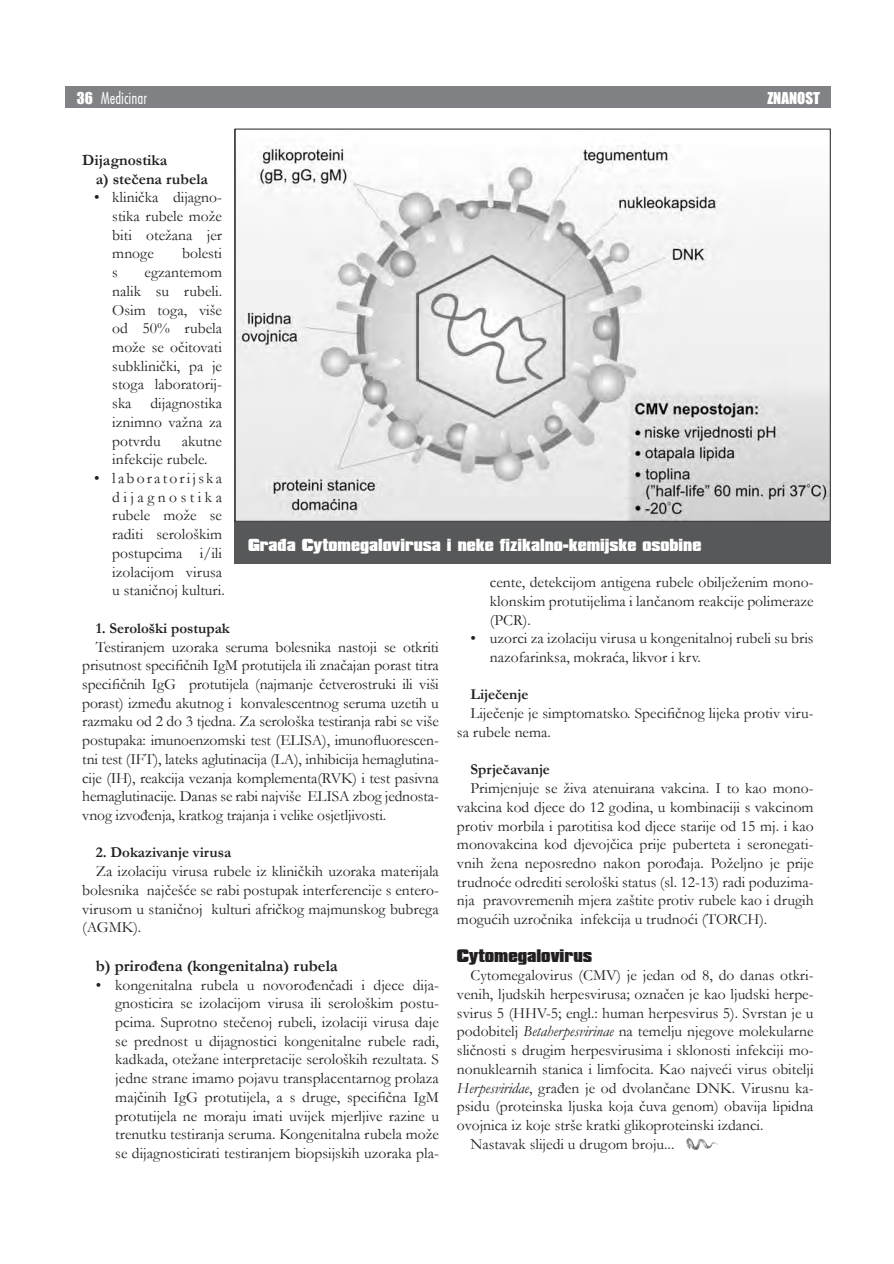
<style>
.page{position:relative;width:894px;height:1264px;background:#fff}
.page>*{position:absolute;margin:0;border:0;box-sizing:border-box;transform-origin:0 0}
.t1{font:18px "Futura TEE Ligh Cond";color:#fff}
.uvlake-tekst{font:700 16.5px "Garamond";color:#231f20}
.uvlake-tekst-2{font:15.6px/18.8px "Garamond";color:#231f20;text-align:justify}
.uvlake-tekst-3{font:700 15.6px "Garamond";color:#231f20}
.podnaslovi-final{font:900 15.6px "Compacta";color:#231f20}
.uvlake-tekst-4{font:700 15px "Garamond";color:#231f20}
.t2{font:900 15px "Compacta";color:#fff}
.t3{font:15px "Impact";color:#fff}
.s1{font-family:"Impact";font-size:15px}
.s2{font-style:italic}
</style>
<div class="page">
<div style="left:235px;top:129px;width:596px;height:434px;background:#57585a"></div>
<img style="left:237px;top:131px;width:592px;height:389px">
<div style="left:65px;top:87px;width:766px;height:21px;background:#808285"></div>
<svg style="left:687px;top:1138px;width:6px;height:5px"></svg>
<p class="t1" style="left:77px;top:88px;width:72px"><span class="s1">36</span> Medicinar</p>
<p class="t3" style="left:767px;top:86px;width:54px">ZNANOST</p>
<p class="uvlake-tekst-3" style="left:82px;top:149px;width:87px">Dijagnostika</p>
<p class="uvlake-tekst-3" style="left:96px;top:168px;width:114px">a) stečena rubela</p>
<p class="uvlake-tekst-2" style="left:112px;top:188px;width:111px;text-indent:-18px">• klinička dijagno&shy;stika rubele može biti otežana jer mnoge</p>
<p class="uvlake-tekst-2" style="left:182px;top:244px;width:41px">bolesti</p>
<p class="uvlake-tekst-2" style="left:112px;top:262px;width:111px;text-indent:32px">egzantemom nalik su rubeli.<br>Osim toga, više od 50% rubela može se očitovati subklinički, pa je stoga laboratorij&shy;ska dijagnostika iznimno važna za potvrdu</p>
<p class="uvlake-tekst-2" style="left:112px;top:262px;width:7px">s</p>
<p class="uvlake-tekst-2" style="left:112px;top:431px;width:111px;text-indent:69px">akutne infekcije rubele.</p>
<p class="uvlake-tekst-2" style="left:112px;top:468px;width:114px;text-align:left;text-indent:-18px">• laboratorijska dijagnostika rubele može se raditi serološkim postupcima i/ili izolacijom virusa u staničnoj kulturi.</p>
<p class="uvlake-tekst-4" style="left:96px;top:618px;width:136px">1. Serološki postupak</p>
<p class="uvlake-tekst-2" style="left:82px;top:637px;width:358px;text-indent:13px">Testiranjem uzoraka seruma bolesnika nastoji se otkriti prisutnost specifičnih IgM protutijela ili značajan porast titra specifičnih IgG protutijela (najmanje četverostruki ili viši porast) između akutnog i konvalescentnog seruma uzetih u razmaku od 2 do 3 tjedna. Za serološka testiranja rabi se više postupaka: imunoenzomski test (ELISA), imunofluorescen&shy;tni test (IFT), lateks aglutinacija (LA), inhibicija hemaglutina&shy;cije (IH), reakcija vezanja komplementa(RVK) i test pasivna hemaglutinacije. Danas se rabi najviše ELISA zbog jednosta&shy;vnog izvođenja, kratkog trajanja i velike osjetljivosti.</p>
<p class="uvlake-tekst-4" style="left:96px;top:843px;width:137px">2. Dokazivanje virusa</p>
<p class="uvlake-tekst-2" style="left:82px;top:861px;width:358px;text-indent:13px">Za izolaciju virusa rubele iz kliničkih uzoraka materijala bolesnika najčešće se rabi postupak interferencije s entero&shy;virusom u staničnoj kulturi afričkog majmunskog bubrega (AGMK).</p>
<p class="uvlake-tekst" style="left:96px;top:954px;width:244px">b) prirođena (kongenitalna) rubela</p>
<p class="uvlake-tekst-2" style="left:115px;top:975px;width:325px;text-indent:-20px">• kongenitalna rubela u novorođenčadi i djece dija&shy;gnosticira se izolacijom virusa ili serološkim postu&shy;pcima. Suprotno stečenoj rubeli, izolaciji virusa daje se prednost u dijagnostici kongenitalne rubele radi, kadkada, otežane interpretacije seroloških rezultata. S jedne strane imamo pojavu transplacentarnog prolaza majčinih IgG protutijela, a s druge, specifična IgM protutijela ne moraju imati uvijek mjerljive razine u trenutku testiranja seruma. Kongenitalna rubela može se dijagnosticirati testiranjem biopsijskih uzoraka pla-</p>
<p class="t2" style="left:248px;top:536px;width:455px">Graða Cytomegalovirusa i neke fizikalno-kemijske osobine</p>
<p class="uvlake-tekst-2" style="left:490px;top:572px;width:325px">cente, detekcijom antigena rubele obilježenim mono&shy;klonskim protutijelima i lančanom reakcije polimeraze (PCR).</p>
<p class="uvlake-tekst-2" style="left:490px;top:629px;width:325px;text-indent:-20px">• uzorci za izolaciju virusa u kongenitalnoj rubeli su bris nazofarinksa, mokraća, likvor i krv.</p>
<p class="uvlake-tekst-4" style="left:470px;top:685px;width:59px">Liječenje</p>
<p class="uvlake-tekst-2" style="left:457px;top:704px;width:358px;text-indent:13px">Liječenje je simptomatsko. Specifičnog lijeka protiv viru&shy;sa rubele nema.</p>
<p class="uvlake-tekst-4" style="left:470px;top:759px;width:81px">Sprječavanje</p>
<p class="uvlake-tekst-2" style="left:457px;top:778px;width:358px;text-indent:13px">Primjenjuje se živa atenuirana vakcina. I to kao mono&shy;vakcina kod djece do 12 godina, u kombinaciji s vakcinom protiv morbila i parotitisa kod djece starije od 15 mj. i kao monovakcina kod djevojčica prije puberteta i seronegati&shy;vnih žena neposredno nakon porođaja. Poželjno je prije trudnoće odrediti serološki status (sl. 12-13) radi poduzima&shy;nja pravovremenih mjera zaštite protiv rubele kao i drugih mogućih uzročnika infekcija u trudnoći (TORCH).</p>
<p class="podnaslovi-final" style="left:457px;top:946px;width:137px">Cytomegalovirus</p>
<p class="uvlake-tekst-2" style="left:457px;top:966px;width:358px;text-indent:13px">Cytomegalovirus (CMV) je jedan od 8, do danas otkri&shy;venih, ljudskih herpesvirusa; označen je kao ljudski herpe&shy;svirus 5 (HHV-5; engl.: human herpesvirus 5). Svrstan je u podobitelj <span class="s2">Betaherpesvirinae</span> na temelju njegove molekularne sličnosti s drugim herpesvirusima i sklonosti infekciji mo&shy;nonuklearnih stanica i limfocita. Kao najveći virus obitelji <span class="s2">Herpesviridae</span>, građen je od dvolančane DNK. Virusnu ka&shy;psidu (proteinska ljuska koja čuva genom) obavija lipidna ovojnica iz koje strše kratki glikoproteinski izdanci.</p>
<p class="uvlake-tekst-2" style="left:470px;top:1134px;width:206px">Nastavak slijedi u drugom broju...</p>
</div>
